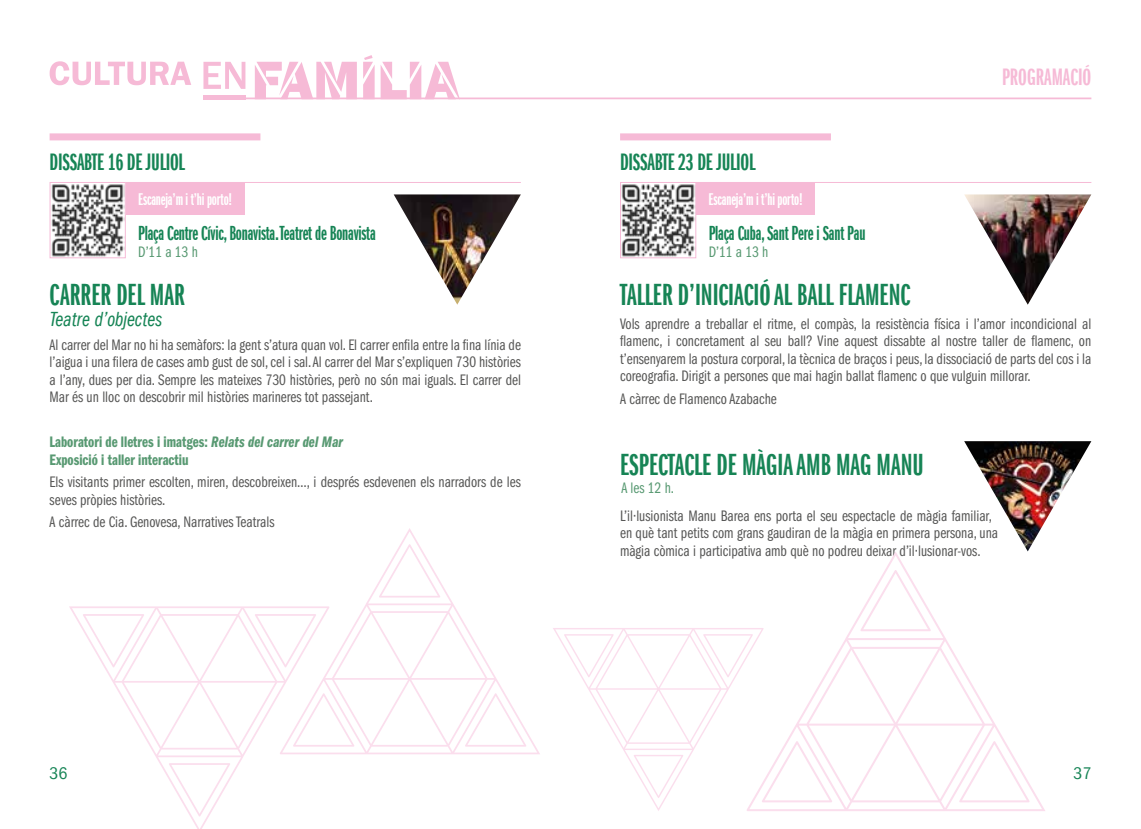
<style>
.page{position:relative;width:1141px;height:829px;background:#fff}
.page>*{position:absolute;margin:0;border:0;box-sizing:border-box;transform-origin:0 0}
.t1{font:31.5px "Franklin Gothic LT Com Dm X Cm";color:#168455}
.t2{font:24.5px "Franklin Gothic LT Com Dm X Cm";letter-spacing:-.01em;color:#168455}
.t3{font:24.5px "Franklin Gothic LT Com Dm X Cm";color:#f6bad6}
.t4{font:21px "Franklin Gothic LT Com Dm X Cm";letter-spacing:-.01em;color:#168455}
.t5{font:21px "Franklin Gothic LT Com Bk Cm It";color:#168455}
.t6{font:17.5px "Franklin Gothic LT Com Dm X Cm";letter-spacing:-.01em;color:#fff}
.t7{font:condensed 17.5px "Franklin Gothic";color:#168455}
.t8{font:15.75px/17.5px "Franklin Gothic Book Cmpr";color:#575756;text-align:justify}
.t9{font:15.75px/17.5px "Franklin Gothic Demi Cmpr";color:#589972}
.t10{font:15.75px "Franklin Gothic Book Cmpr";color:#589972}
.s1{font-family:"Franklin Gothic Demi Cmpr Ital"}
</style>
<div class="page">
<hr style="left:126px;top:182px;width:395px;height:1px;background:#f6bad6">
<hr style="left:696px;top:182px;width:395px;height:1px;background:#f6bad6">
<div style="left:50px;top:133px;width:210px;height:7px;background:#f6bad6"></div>
<div style="left:620px;top:133px;width:211px;height:7px;background:#f6bad6"></div>
<svg style="left:49px;top:182px;width:77px;height:77px"></svg>
<svg style="left:620px;top:182px;width:77px;height:77px"></svg>
<img style="left:394px;top:194px;width:127px;height:110px">
<img style="left:964px;top:194px;width:127px;height:110px">
<img style="left:964px;top:441px;width:127px;height:110px">
<div style="left:126px;top:183px;width:119px;height:32px;background:#f6bad6"></div>
<div style="left:696px;top:183px;width:119px;height:32px;background:#f6bad6"></div>
<hr style="left:203px;top:97px;width:888px;height:2px;background:#f6bad6">
<svg style="left:50px;top:61px;width:141px;height:24px"></svg>
<svg style="left:203px;top:62px;width:42px;height:27px"></svg>
<hr style="left:203px;top:95px;width:42px;height:4px;background:#f6bad6">
<svg style="left:363px;top:55px;width:12px;height:43px"></svg>
<svg style="left:255px;top:62px;width:102px;height:36px"></svg>
<svg style="left:381px;top:62px;width:79px;height:36px"></svg>
<svg style="left:69px;top:606px;width:260px;height:222px"></svg>
<svg style="left:255px;top:614px;width:25px;height:53px"></svg>
<svg style="left:83px;top:614px;width:61px;height:53px"></svg>
<svg style="left:169px;top:763px;width:61px;height:53px"></svg>
<svg style="left:553px;top:628px;width:194px;height:183px"></svg>
<svg style="left:703px;top:634px;width:44px;height:43px"></svg>
<svg style="left:564px;top:634px;width:50px;height:43px"></svg>
<svg style="left:634px;top:754px;width:49px;height:43px"></svg>
<svg style="left:747px;top:551px;width:298px;height:260px"></svg>
<svg style="left:762px;top:741px;width:70px;height:61px"></svg>
<svg style="left:959px;top:741px;width:70px;height:61px"></svg>
<svg style="left:860px;top:570px;width:71px;height:61px"></svg>
<svg style="left:280px;top:528px;width:260px;height:226px"></svg>
<svg style="left:293px;top:693px;width:61px;height:53px"></svg>
<svg style="left:465px;top:693px;width:61px;height:53px"></svg>
<svg style="left:379px;top:544px;width:61px;height:53px"></svg>
<h2 class="t2" style="left:50px;top:148px;width:137px">DISSABTE 16 DE JULIOL</h2>
<h2 class="t2" style="left:620px;top:148px;width:137px">DISSABTE 23 DE JULIOL</h2>
<p class="t6" style="left:138px;top:190px;width:95px">Escaneja’m i t’hi porto!</p>
<p class="t6" style="left:709px;top:190px;width:95px">Escaneja’m i t’hi porto!</p>
<h3 class="t4" style="left:138px;top:221px;width:239px">Plaça Centre Cívic, Bonavista. Teatret de Bonavista</h3>
<p class="t10" style="left:138px;top:243px;width:61px">D’11 a 13 h</p>
<h3 class="t4" style="left:709px;top:221px;width:158px">Plaça Cuba, Sant Pere i Sant Pau</h3>
<p class="t10" style="left:709px;top:243px;width:61px">D’11 a 13 h</p>
<h2 class="t3" style="left:1002px;top:64px;width:91px">PROGRAMACIÓ</h2>
<h1 class="t1" style="left:50px;top:277px;width:137px">CARRER DEL MAR</h1>
<h3 class="t5" style="left:50px;top:307px;width:114px">Teatre d’objectes</h3>
<p class="t8" style="left:50px;top:336px;width:473px">Al carrer del Mar no hi ha semàfors: la gent s’atura quan vol. El carrer enfila entre la fina línia de l’aigua i una filera de cases amb gust de sol, cel i sal. Al carrer del Mar s’expliquen 730 històries a l’any, dues per dia. Sempre les mateixes 730 històries, però no són mai iguals. El carrer del Mar és un lloc on descobrir mil històries marineres tot passejant.</p>
<p class="t9" style="left:50px;top:433px;width:295px">Laboratori de lletres i imatges: <span class="s1">Relats del carrer del Mar<br></span>Exposició i taller interactiu</p>
<p class="t8" style="left:50px;top:473px;width:473px">Els visitants primer escolten, miren, descobreixen…, i després esdevenen els narradors de les seves pròpies històries.</p>
<p class="t8" style="left:50px;top:513px;width:226px">A càrrec de Cia. Genovesa, Narratives Teatrals</p>
<h1 class="t1" style="left:620px;top:277px;width:292px">TALLER D’INICIACIÓ AL BALL FLAMENC</h1>
<p class="t8" style="left:620px;top:315px;width:473px">Vols aprendre a treballar el ritme, el compàs, la resistència física i l’amor incondicional al flamenc, i concretament al seu ball? Vine aquest dissabte al nostre taller de flamenc, on t’ensenyarem la postura corporal, la tècnica de braços i peus, la dissociació de parts del cos i la coreografia. Dirigit a persones que mai hagin ballat flamenc o que vulguin millorar.</p>
<p class="t8" style="left:620px;top:390px;width:158px">A càrrec de Flamenco Azabache</p>
<h1 class="t1" style="left:620px;top:447px;width:305px">ESPECTACLE DE MÀGIA AMB MAG MANU</h1>
<p class="t10" style="left:621px;top:479px;width:54px">A les 12 h.</p>
<p class="t8" style="left:620px;top:506px;width:379px;text-align:left">L’il·lusionista Manu Barea ens porta el seu espectacle de màgia familiar, en què tant petits com grans gaudiran de la màgia en primera persona, una màgia còmica i participativa amb què no podreu deixar d’il·lusionar-vos.</p>
<p class="t7" style="left:50px;top:763px;width:19px">36</p>
<p class="t7" style="left:1073px;top:763px;width:19px">37</p>
</div>
